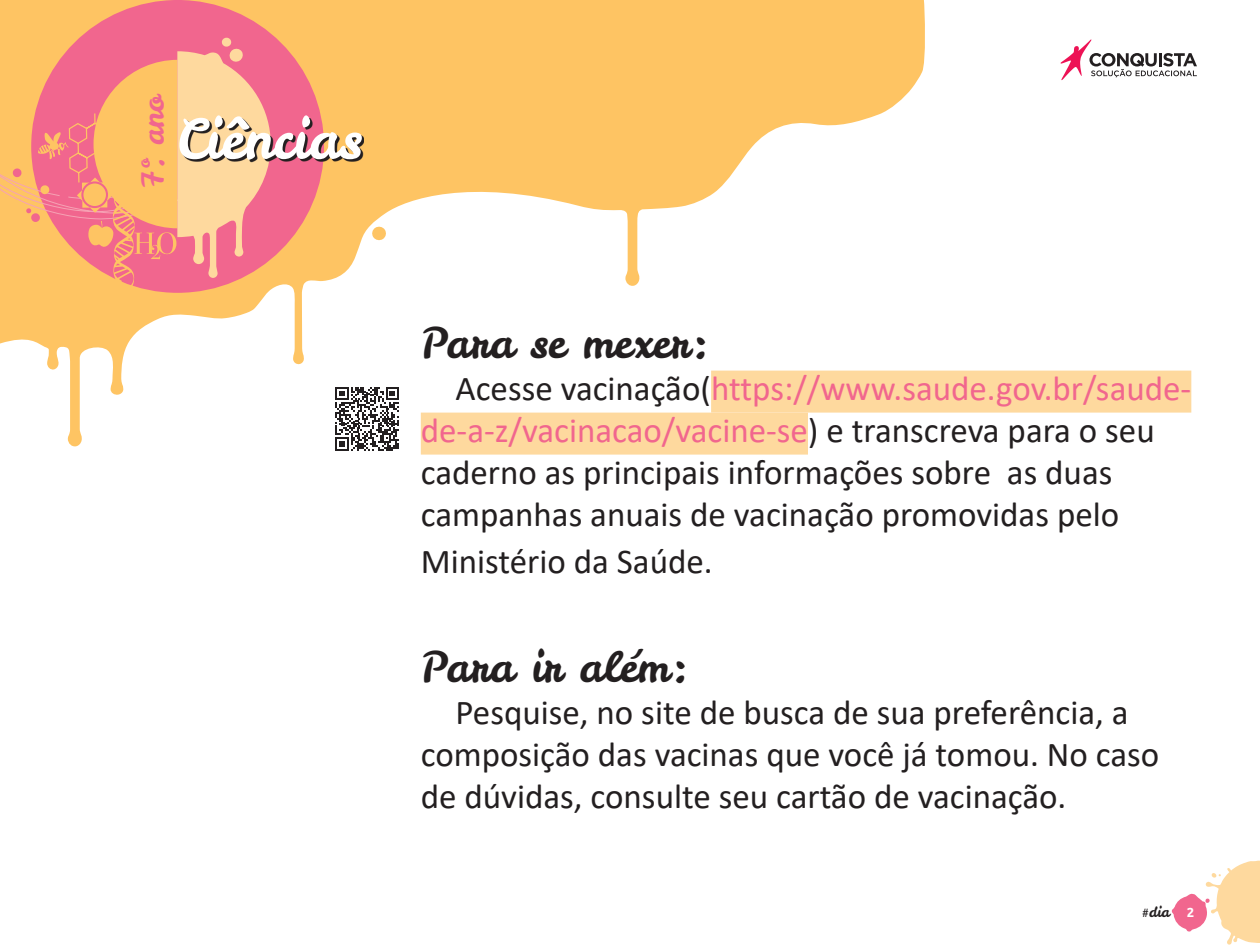
<style>
.page{position:relative;width:1260px;height:945px;background:#fff}
.page>*{position:absolute;margin:0;border:0;box-sizing:border-box;transform-origin:0 0}
.t1{font:54.25px "Leckerli One";color:#fff}
.t2{font:42px "Leckerli One";color:#231f20}
.t3{font:35px/42px "Calibri";color:#231f20}
.t4{font:29.4px "Leckerli One";color:#f1668e}
.t5{font:14.35px "Leckerli One";color:#231f20}
.t6{font:700 13.12px "Ubuntu";color:#fff}
.s1{color:#f1668e}
</style>
<div class="page">
<svg style="left:0;top:0;width:926px;height:447px"></svg>
<svg style="left:1172px;top:861px;width:88px;height:84px"></svg>
<div style="left:31px;top:0;width:293px;height:293px;background:#f1668e;border-radius:50%"></div>
<svg style="left:1061px;top:39px;width:136px;height:41px"></svg>
<svg style="left:0;top:37px;width:271px;height:255px"></svg>
<svg style="left:182px;top:118px;width:182px;height:44px"></svg>
<div style="left:711px;top:371px;width:480px;height:42px;background:#fed99e"></div>
<div style="left:421px;top:413px;width:387px;height:42px;background:#fed99e"></div>
<svg style="left:335px;top:387px;width:64px;height:64px"></svg>
<p class="t4" style="left:133px;top:188px;width:95px;rotate:-90deg">7º. ano</p>
<h1 class="t1" style="left:176px;top:103px;width:188px">Ciências</h1>
<p class="t2" style="left:421px;top:315px;width:290px">Para se mexer:</p>
<p class="t3" style="left:421px;top:367px;width:772px;text-indent:35px">Acesse vacinação(<span class="s1">https://www.saude.gov.br/saude&shy;de-a-z/vacinacao/vacine-se</span>) e transcreva para o seu caderno as principais informações sobre as duas campanhas anuais de vacinação promovidas pelo</p>
<p class="t3" style="left:421px;top:539px;width:293px">Ministério da Saúde.</p>
<p class="t2" style="left:421px;top:639px;width:270px">Para ir além:</p>
<p class="t3" style="left:421px;top:691px;width:740px;text-indent:35px">Pesquise, no site de busca de sua preferência, a composição das vacinas que você já tomou. No caso de dúvidas, consulte seu cartão de vacinação.</p>
<p class="t5" style="left:1142px;top:903px;width:29px">#dia</p>
<p class="t6" style="left:1187px;top:905px;width:9px">2</p>
</div>
